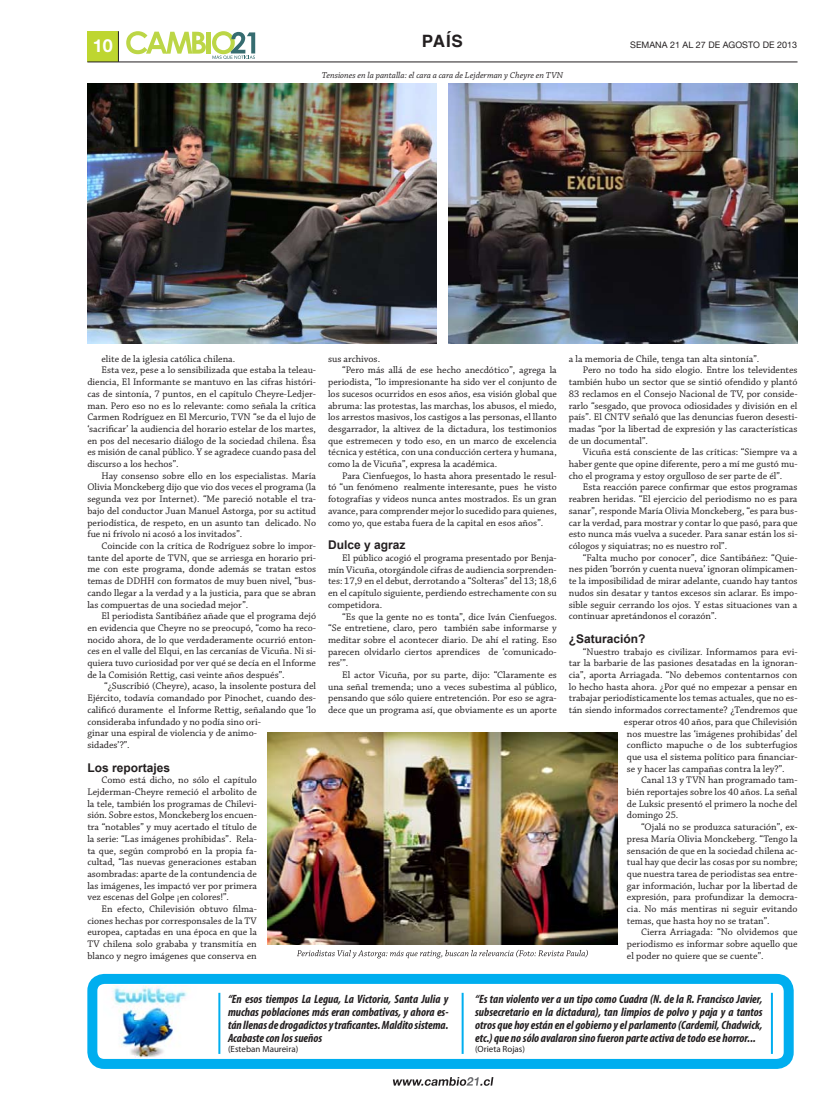
<style>
.page{position:relative;width:825px;height:1117px;background:#fff}
.page>*{position:absolute;margin:0;border:0;box-sizing:border-box;transform-origin:0 0}
.t1{font:18px "Alte Haas Grotesk Bold";color:#fff}
.t2{font:700 17px "Helvetica";color:#231f20}
.SUB_NOMBRES{font:italic 700 condensed 12px/13px "Myriad Pro";color:#231f20;text-align:justify}
.sub{font:700 12px "Arial";color:#231f20}
.texto_ok{font:10px/11.7px "Chaparral Pro";color:#231f20;text-align:justify}
.pie{font:italic 9px "Chaparral Pro";color:#231f20}
.SUB_NOMBRES-2{font:9px "Myriad Pro";color:#231f20}
.t3{font:9px "Alte Haas Grotesk";color:#231f20}
</style>
<div class="page">
<div style="left:87px;top:31px;width:31px;height:31px;background:#bed630"></div>
<hr style="left:118px;top:31px;width:1px;height:31px;background:#231f20">
<hr style="left:87px;top:61px;width:710px;height:1px;background:#231f20">
<div style="left:206px;top:32px;width:5px;height:22px;background:#bcd646"></div>
<svg style="left:212px;top:31px;width:43px;height:28px"></svg>
<svg style="left:126px;top:31px;width:80px;height:23px"></svg>
<svg style="left:393px;top:1077px;width:100px;height:9px"></svg>
<div style="left:87px;top:974px;width:707px;height:95px;border:10px solid #00aeef;border-radius:12px"></div>
<img style="left:113px;top:986px;width:74px;height:71px">
<hr style="left:218px;top:993px;width:2px;height:61px;background:#00aeef">
<hr style="left:462px;top:993px;width:2px;height:61px;background:#00aeef">
<hr style="left:771px;top:993px;width:2px;height:61px;background:#00aeef">
<img style="left:87px;top:83px;width:349px;height:260px">
<img style="left:448px;top:83px;width:349px;height:260px">
<img style="left:267px;top:732px;width:351px;height:212px">
<svg style="left:297px;top:950px;width:291px;height:8px"></svg>
<p class="t1" style="left:93px;top:35px;width:22px">10</p>
<p class="t2" style="left:422px;top:27px;width:42px">PAÍS</p>
<p class="t3" style="left:630px;top:39px;width:168px">SEMANA 21 AL 27 DE AGOSTO DE 2013</p>
<p class="pie" style="left:322px;top:70px;width:243px">Tensiones en la pantalla: el cara a cara de Lejderman y Cheyre en TVN</p>
<p class="texto_ok" style="left:102px;top:353px;width:135px">elite de la iglesia católica chilena.</p>
<p class="texto_ok" style="left:87px;top:365px;width:230px;text-indent:14px">Esta vez, pese a lo sensibilizada que estaba la teleau&shy;diencia, El Informante se mantuvo en las cifras históri&shy;cas de sintonía, 7 puntos, en el capítulo Cheyre-Ledjer&shy;man. Pero eso no es lo relevante: como señala la crítica Carmen Rodríguez en El Mercurio, TVN “se da el lujo de ‘sacrificar’ la audiencia del horario estelar de los martes, en pos del necesario diálogo de la sociedad chilena. Ésa es misión de canal público. Y se agradece cuando pasa del discurso a los hechos”.</p>
<p class="texto_ok" style="left:87px;top:470px;width:230px;text-indent:14px">Hay consenso sobre ello en los especialistas. María Olivia Monckeberg dijo que vio dos veces el programa (la segunda vez por Internet). “Me pareció notable el tra&shy;bajo del conductor Juan Manuel Astorga, por su actitud periodística, de respeto, en un asunto tan delicado. No fue ni frívolo ni acosó a los invitados”.</p>
<p class="texto_ok" style="left:87px;top:540px;width:230px;text-indent:14px">Coincide con la crítica de Rodríguez sobre lo impor&shy;tante del aporte de TVN, que se arriesga en horario pri&shy;me con este programa, donde además se tratan estos temas de DDHH con formatos de muy buen nivel, “bus&shy;cando llegar a la verdad y a la justicia, para que se abran las compuertas de una sociedad mejor”.</p>
<p class="texto_ok" style="left:87px;top:611px;width:230px;text-indent:14px">El periodista Santibáñez añade que el programa dejó en evidencia que Cheyre no se preocupó, “como ha reco&shy;nocido ahora, de lo que verdaderamente ocurrió enton&shy;ces en el valle del Elqui, en las cercanías de Vicuña. Ni si&shy;quiera tuvo curiosidad por ver qué se decía en el Informe de la Comisión Rettig, casi veinte años después”.</p>
<p class="texto_ok" style="left:87px;top:681px;width:230px;text-align:left;text-indent:17px">“¿Suscribió (Cheyre), acaso, la insolente postura del Ejército, todavía comandado por Pinochet, cuando des&shy;calificó duramente el Informe Rettig, señalando que ‘lo consideraba infundado y no podía sino ori-<br>ginar una espiral de violencia y de animo-<br>sidades’?”.</p>
<p class="sub" style="left:87px;top:759px;width:84px">Los reportajes</p>
<p class="texto_ok" style="left:87px;top:775px;width:171px;text-indent:14px">Como está dicho, no sólo el capítulo Lejderman-Cheyre remeció el arbolito de la tele, también los programas de Chilevi&shy;sión. Sobre estos, Monckeberg los encuen&shy;tra “notables” y muy acertado el título de la serie: “Las imágenes prohibidas”. Rela&shy;ta que, según comprobó en la propia fa&shy;cultad, “las nuevas generaciones estaban asombradas: aparte de la contundencia de las imágenes, les impactó ver por primera vez escenas del Golpe ¡en colores!”.</p>
<p class="texto_ok" style="left:87px;top:903px;width:171px;text-indent:14px">En efecto, Chilevisión obtuvo filma&shy;ciones hechas por corresponsales de la TV europea, captadas en una época en que la TV chilena solo grababa y transmitía en blanco y negro imágenes que conserva en</p>
<p class="texto_ok" style="left:328px;top:353px;width:54px">sus archivos.</p>
<p class="texto_ok" style="left:328px;top:365px;width:230px;text-indent:14px">“Pero más allá de ese hecho anecdótico”, agrega la periodista, “lo impresionante ha sido ver el conjunto de los sucesos ocurridos en esos años, esa visión global que abruma: las protestas, las marchas, los abusos, el miedo, los arrestos masivos, los castigos a las personas, el llanto desgarrador, la altivez de la dictadura, los testimonios que estremecen y todo eso, en un marco de excelencia técnica y estética, con una conducción certera y humana, como la de Vicuña”, expresa la académica.</p>
<p class="texto_ok" style="left:328px;top:470px;width:230px;text-indent:14px">Para Cienfuegos, lo hasta ahora presentado le resul&shy;tó “un fenómeno realmente interesante, pues he visto fotografías y videos nunca antes mostrados. Es un gran avance, para comprender mejor lo sucedido para quienes, como yo, que estaba fuera de la capital en esos años”.</p>
<p class="sub" style="left:328px;top:537px;width:79px">Dulce y agraz</p>
<p class="texto_ok" style="left:328px;top:552px;width:230px;text-indent:14px">El público acogió el programa presentado por Benja&shy;mín Vicuña, otorgándole cifras de audiencia sorprenden&shy;tes: 17,9 en el debut, derrotando a “Solteras” del 13; 18,6 en el capítulo siguiente, perdiendo estrechamente con su competidora.</p>
<p class="texto_ok" style="left:328px;top:611px;width:230px;text-indent:14px">“Es que la gente no es tonta”, dice Iván Cienfuegos. “Se entretiene, claro, pero también sabe informarse y meditar sobre el acontecer diario. De ahí el rating. Eso parecen olvidarlo ciertos aprendices de ‘comunicado&shy;res’”.</p>
<p class="texto_ok" style="left:328px;top:669px;width:230px;text-indent:14px">El actor Vicuña, por su parte, dijo: “Claramente es una señal tremenda; uno a veces subestima al público, pensando que sólo quiere entretención. Por eso se agra&shy;dece que un programa así, que obviamente es un aporte</p>
<p class="texto_ok" style="left:569px;top:353px;width:192px">a la memoria de Chile, tenga tan alta sintonía”.</p>
<p class="texto_ok" style="left:569px;top:365px;width:230px;text-indent:14px">Pero no todo ha sido elogio. Entre los televidentes también hubo un sector que se sintió ofendido y plantó 83 reclamos en el Consejo Nacional de TV, por conside&shy;rarlo “sesgado, que provoca odiosidades y división en el país”. El CNTV señaló que las denuncias fueron desesti&shy;madas “por la libertad de expresión y las características de un documental”.</p>
<p class="texto_ok" style="left:569px;top:447px;width:230px;text-indent:14px">Vicuña está consciente de las críticas: “Siempre va a haber gente que opine diferente, pero a mí me gustó mu&shy;cho el programa y estoy orgulloso de ser parte de él”.</p>
<p class="texto_ok" style="left:569px;top:482px;width:230px;text-indent:14px">Esta reacción parece confirmar que estos programas reabren heridas. “El ejercicio del periodismo no es para sanar”, responde María Olivia Monckeberg, “es para bus&shy;car la verdad, para mostrar y contar lo que pasó, para que esto nunca más vuelva a suceder. Para sanar están los si&shy;cólogos y siquiatras; no es nuestro rol”.</p>
<p class="texto_ok" style="left:569px;top:552px;width:230px;text-indent:14px">“Falta mucho por conocer”, dice Santibáñez: “Quie&shy;nes piden ‘borrón y cuenta nueva’ ignoran olímpicamen&shy;te la imposibilidad de mirar adelante, cuando hay tantos nudos sin desatar y tantos excesos sin aclarar. Es impo&shy;sible seguir cerrando los ojos. Y estas situaciones van a continuar apretándonos el corazón”.</p>
<p class="sub" style="left:569px;top:631px;width:78px">¿Saturación?</p>
<p class="texto_ok" style="left:583px;top:646px;width:216px">“Nuestro trabajo es civilizar. Informamos para evi-</p>
<p class="texto_ok" style="left:569px;top:658px;width:230px">tar la barbarie de las pasiones desatadas en la ignoran-</p>
<p class="texto_ok" style="left:569px;top:669px;width:230px">cia”, aporta Arriagada. “No debemos contentarnos con</p>
<p class="texto_ok" style="left:569px;top:681px;width:230px">lo hecho hasta ahora. ¿Por qué no empezar a pensar en</p>
<p class="texto_ok" style="left:569px;top:693px;width:230px">trabajar periodísticamente los temas actuales, que no es-</p>
<p class="texto_ok" style="left:569px;top:704px;width:230px">tán siendo informados correctamente? ¿Tendremos que</p>
<p class="texto_ok" style="left:624px;top:716px;width:175px">esperar otros 40 años, para que Chilevisión</p>
<p class="texto_ok" style="left:627px;top:728px;width:172px">nos muestre las ‘imágenes prohibidas’ del</p>
<p class="texto_ok" style="left:627px;top:740px;width:172px">conflicto mapuche o de los subterfugios</p>
<p class="texto_ok" style="left:627px;top:751px;width:172px">que usa el sistema político para financiar-</p>
<p class="texto_ok" style="left:627px;top:763px;width:159px">se y hacer las campañas contra la ley?”.</p>
<p class="texto_ok" style="left:627px;top:775px;width:172px;text-indent:14px">Canal 13 y TVN han programado tam&shy;bién reportajes sobre los 40 años. La señal de Luksic presentó el primero la noche del domingo 25.</p>
<p class="texto_ok" style="left:627px;top:821px;width:172px;text-indent:14px">“Ojalá no se produzca saturación”, ex&shy;presa María Olivia Monckeberg. “Tengo la sensación de que en la sociedad chilena ac&shy;tual hay que decir las cosas por su nombre; que nuestra tarea de periodistas sea entre&shy;gar información, luchar por la libertad de expresión, para profundizar la democra&shy;cia. No más mentiras ni seguir evitando temas, que hasta hoy no se tratan”.</p>
<p class="texto_ok" style="left:627px;top:927px;width:172px;text-indent:14px">Cierra Arriagada: “No olvidemos que periodismo es informar sobre aquello que el poder no quiere que se cuente”.</p>
<p class="SUB_NOMBRES" style="left:228px;top:992px;width:222px">“En esos tiempos La Legua, La Victoria, Santa Julia y muchas poblaciones más eran combativas, y ahora es&shy;tán llenas de drogadictos y traficantes. Maldito sistema.<br>Acabaste con los sueños</p>
<p class="SUB_NOMBRES-2" style="left:228px;top:1043px;width:72px">(Esteban Maureira)</p>
<p class="SUB_NOMBRES" style="left:475px;top:992px;width:289px">“Es tan violento ver a un tipo como Cuadra (N. de la R. Francisco Javier, subsecretario en la dictadura), tan limpios de polvo y paja y a tantos otros que hoy están en el gobierno y el parlamento (Cardemil, Chadwick, etc.) que no sólo avalaron sino fueron parte activa de todo ese horror...</p>
<p class="SUB_NOMBRES-2" style="left:475px;top:1043px;width:51px">(Orieta Rojas)</p>
</div>
